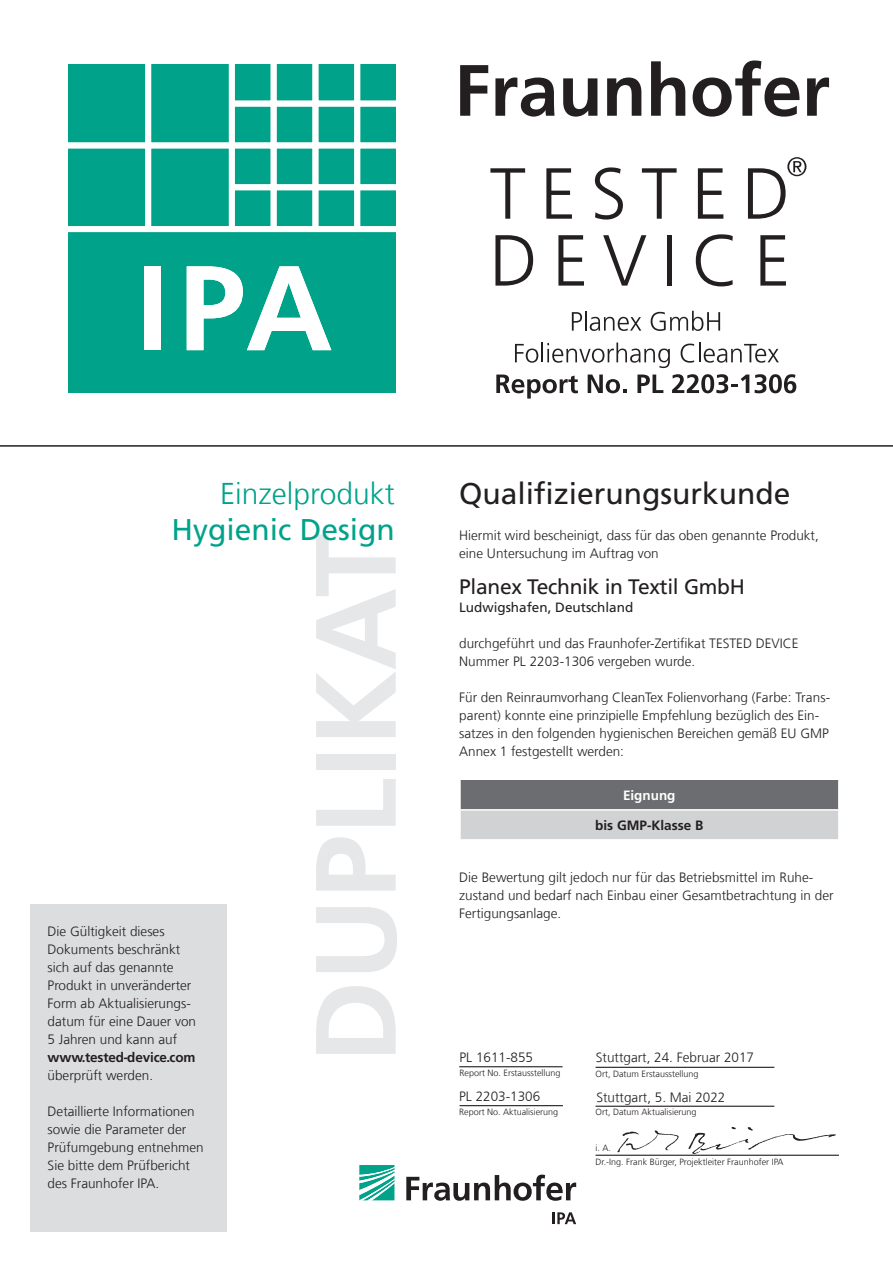
<style>
.page{position:relative;width:893px;height:1263px;background:#fff}
.page>*{position:absolute;margin:0;border:0;box-sizing:border-box;transform-origin:0 0}
.t1{font:700 114px "Frutiger LT Com";color:#e6e7e9}
.t2{font:30px "Frutiger LT Com";color:#231f20}
.t3{font:30px "Frutiger LT Com";color:#00a38a}
.t4{font:300 30px "Frutiger LT Com";color:#00a38a}
.t5{font:21px "Frutiger LT Com";letter-spacing:-.015em;color:#231f20}
.t6{font:300 13.5px/18px "Frutiger LT Com";color:#231f20}
.t7{font:700 13.5px "Frutiger LT Com";letter-spacing:-.01em;color:#231f20}
.t8{font:13.5px "Frutiger LT Com";color:#231f20}
.t9{font:700 13.5px "Frutiger LT Com";color:#fff}
.t10{font:300 9px "Frutiger LT Com";color:#231f20}
</style>
<div class="page">
<svg style="left:617px;top:1130px;width:62px;height:23px"></svg>
<svg style="left:688px;top:1127px;width:148px;height:27px"></svg>
<hr style="left:0;top:445px;width:893px;height:2px;background:#231f20">
<svg style="left:359px;top:1165px;width:35px;height:35px"></svg>
<svg style="left:406px;top:1174px;width:170px;height:27px"></svg>
<svg style="left:552px;top:1212px;width:24px;height:12px"></svg>
<hr style="left:595px;top:1155px;width:244px;height:1px;background:#231f20">
<hr style="left:595px;top:1067px;width:179px;height:1px;background:#231f20">
<hr style="left:595px;top:1106px;width:179px;height:1px;background:#231f20">
<hr style="left:459px;top:1066px;width:104px;height:1px;background:#231f20">
<hr style="left:460px;top:1105px;width:103px;height:1px;background:#231f20">
<div style="left:460px;top:780px;width:379px;height:30px;background:#6c6d70"></div>
<div style="left:460px;top:810px;width:379px;height:30px;background:#d1d2d4"></div>
<hr style="left:459px;top:809px;width:379px;height:2px;background:#fff">
<hr style="left:459px;top:780px;width:2px;height:29px;background:#fff">
<hr style="left:459px;top:811px;width:2px;height:28px;background:#fff">
<hr style="left:838px;top:780px;width:1px;height:30px;background:#fff">
<svg style="left:838px;top:810px;width:1px;height:29px"></svg>
<hr style="left:459px;top:839px;width:380px;height:1px;background:#fff">
<div style="left:68px;top:65px;width:327px;height:328px;background:#00a38a"></div>
<div style="left:229px;top:51px;width:6px;height:178px;background:#fff"></div>
<div style="left:232px;top:184px;width:172px;height:6px;background:#fff"></div>
<div style="left:232px;top:101px;width:172px;height:6px;background:#fff"></div>
<div style="left:354px;top:51px;width:6px;height:178px;background:#fff"></div>
<div style="left:271px;top:51px;width:6px;height:178px;background:#fff"></div>
<div style="left:312px;top:51px;width:6px;height:178px;background:#fff"></div>
<div style="left:145px;top:51px;width:6px;height:178px;background:#fff"></div>
<div style="left:60px;top:142px;width:344px;height:6px;background:#fff"></div>
<div style="left:60px;top:226px;width:344px;height:6px;background:#fff"></div>
<div style="left:144px;top:266px;width:17px;height:84px;background:#fff"></div>
<svg style="left:187px;top:266px;width:144px;height:84px"></svg>
<svg style="left:460px;top:65px;width:28px;height:51px"></svg>
<svg style="left:495px;top:78px;width:59px;height:39px"></svg>
<svg style="left:563px;top:78px;width:34px;height:39px"></svg>
<svg style="left:607px;top:78px;width:34px;height:38px"></svg>
<svg style="left:651px;top:61px;width:34px;height:55px"></svg>
<svg style="left:693px;top:60px;width:106px;height:57px"></svg>
<svg style="left:807px;top:78px;width:22px;height:38px"></svg>
<svg style="left:490px;top:168px;width:35px;height:51px"></svg>
<svg style="left:546px;top:168px;width:26px;height:51px"></svg>
<svg style="left:595px;top:167px;width:28px;height:53px"></svg>
<svg style="left:642px;top:168px;width:35px;height:51px"></svg>
<svg style="left:698px;top:168px;width:25px;height:51px"></svg>
<svg style="left:495px;top:235px;width:38px;height:51px"></svg>
<svg style="left:558px;top:235px;width:26px;height:51px"></svg>
<svg style="left:603px;top:235px;width:43px;height:51px"></svg>
<div style="left:667px;top:235px;width:5px;height:51px;background:#231f20"></div>
<svg style="left:696px;top:234px;width:37px;height:52px"></svg>
<svg style="left:760px;top:235px;width:26px;height:51px"></svg>
<svg style="left:748px;top:157px;width:58px;height:62px"></svg>
<svg style="left:572px;top:311px;width:69px;height:20px"></svg>
<svg style="left:651px;top:311px;width:69px;height:20px"></svg>
<svg style="left:515px;top:344px;width:23px;height:19px"></svg>
<hr style="left:541px;top:342px;width:2px;height:20px;background:#231f20">
<svg style="left:547px;top:342px;width:123px;height:26px"></svg>
<svg style="left:681px;top:342px;width:98px;height:21px"></svg>
<svg style="left:496px;top:375px;width:82px;height:24px"></svg>
<svg style="left:588px;top:375px;width:38px;height:18px"></svg>
<svg style="left:637px;top:374px;width:26px;height:19px"></svg>
<svg style="left:672px;top:374px;width:124px;height:19px"></svg>
<div style="left:30px;top:905px;width:196px;height:327px;background:#dcdddf"></div>
<h2 class="t4" style="left:220px;top:476px;width:176px">Einzelprodukt</h2>
<h2 class="t3" style="left:171px;top:512px;width:225px">Hygienic Design</h2>
<h1 class="t1" style="left:289px;top:1063px;width:531px;rotate:-90deg">DUPLIKAT</h1>
<p class="t6" style="left:48px;top:922px;width:150px">Die Gültigkeit dieses<br>Dokuments beschränkt sich auf das genannte<br>Produkt in unveränderter<br>Form ab Aktualisierungs&shy;datum für eine Dauer von<br>5 Jahren und kann auf</p>
<p class="t7" style="left:48px;top:1049px;width:149px">www.tested-device.com</p>
<p class="t6" style="left:48px;top:1066px;width:107px">überprüft werden.</p>
<p class="t6" style="left:48px;top:1102px;width:158px">Detaillierte Informationen sowie die Parameter der<br>Prüfumgebung entnehmen<br>Sie bitte dem Prüfbericht des Fraunhofer IPA.</p>
<p class="t6" style="left:98px;top:994px;width:97px">Ers aus t llungs-</p>
<h2 class="t2" style="left:459px;top:476px;width:333px">Qualifizierungsurkunde</h2>
<p class="t6" style="left:459px;top:526px;width:361px">Hiermit wird bescheinigt, dass für das oben genannte Produkt, eine Untersuchung im Auftrag von</p>
<h3 class="t5" style="left:459px;top:574px;width:287px">Planex Technik in Textil GmbH</h3>
<p class="t8" style="left:459px;top:599px;width:176px">Ludwigshafen, Deutschland</p>
<p class="t6" style="left:459px;top:634px;width:341px">durchgeführt und das Fraunhofer-Zertifikat TESTED DEVICE<br>Nummer PL 2203-1306 vergeben wurde.</p>
<p class="t6" style="left:459px;top:688px;width:373px">Für den Reinraumvorhang CleanTex Folienvorhang (Farbe: Trans&shy;parent) konnte eine prinzipielle Empfehlung bezüglich des Ein&shy;satzes in den folgenden hygienischen Bereichen gemäß EU GMP Annex 1 festgestellt werden:</p>
<p class="t9" style="left:623px;top:787px;width:54px">Eignung</p>
<p class="t7" style="left:595px;top:817px;width:109px">bis GMP-Klasse B</p>
<p class="t6" style="left:459px;top:868px;width:376px">Die Bewertung gilt jedoch nur für das Betriebsmittel im Ruhe&shy;zustand und bedarf nach Einbau einer Gesamtbetrachtung in der<br>Fertigungsanlage.</p>
<p class="t6" style="left:460px;top:1048px;width:75px">PL 1611-855</p>
<p class="t6" style="left:596px;top:1048px;width:160px">Stuttgart, 24. Februar 2017</p>
<p class="t10" style="left:460px;top:1068px;width:103px">Report No. Erstausstellung</p>
<p class="t10" style="left:595px;top:1069px;width:105px">Ort, Datum Erstausstellung</p>
<p class="t10" style="left:459px;top:1107px;width:101px">Report No. Aktualisierung</p>
<p class="t6" style="left:459px;top:1087px;width:83px">PL 2203-1306</p>
<p class="t6" style="left:596px;top:1088px;width:131px">Stuttgart, 5. Mai 2022</p>
<p class="t10" style="left:595px;top:1107px;width:103px">Ort, Datum Aktualisierung</p>
<p class="t10" style="left:595px;top:1142px;width:17px">i. A.</p>
<p class="t10" style="left:595px;top:1157px;width:190px">Dr.-Ing. Frank Bürger, Projektleiter Fraunhofer IPA</p>
</div>
